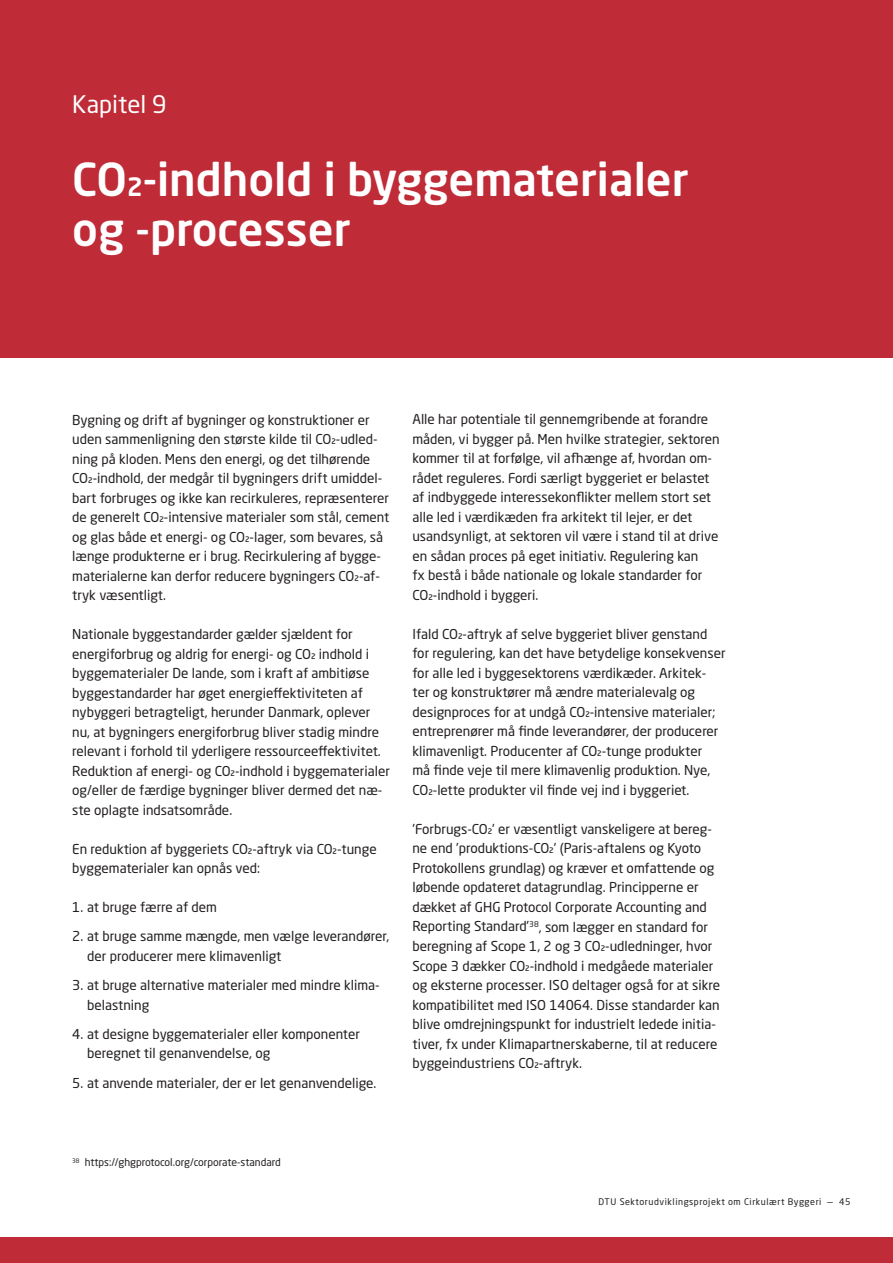
<style>
.page{position:relative;width:893px;height:1263px;background:#fff}
.page>*{position:absolute;margin:0;border:0;box-sizing:border-box;transform-origin:0 0}
.t1{font:500 45px/49.5px "Neo Sans Std";color:#fff}
.t2{font:24px "Neo Sans Std";color:#fff}
.t3{font:13.5px/19.5px "Neo Sans Std";color:#231f20}
.t4{font:10.5px "Neo Sans Std";color:#231f20}
.t5{font:9px "Neo Sans Pro";letter-spacing:.06em;color:#231f20}
</style>
<div class="page">
<div style="left:0;top:0;width:893px;height:357px;background:#bf2b37"></div>
<div style="left:0;top:1237px;width:893px;height:26px;background:#bf2b37"></div>
<h2 class="t2" style="left:72px;top:89px;width:96px">Kapitel 9</h2>
<h1 class="t1" style="left:72px;top:154px;width:618px">CO2-indhold i byggematerialer og -processer</h1>
<p class="t3" style="left:72px;top:410px;width:319px">Bygning og drift af bygninger og konstruktioner er uden sammenligning den største kilde til CO2-udled&shy;ning på kloden. Mens den energi, og det tilhørende CO2-indhold, der medgår til bygningers drift umiddel&shy;bart forbruges og ikke kan recirkuleres, repræsenterer de generelt CO2-intensive materialer som stål, cement og glas både et energi- og CO2-lager, som bevares, så længe produkterne er i brug. Recirkulering af bygge&shy;materialerne kan derfor reducere bygningers CO2-af&shy;tryk væsentligt.</p>
<p class="t3" style="left:72px;top:624px;width:319px">Nationale byggestandarder gælder sjældent for energiforbrug og aldrig for energi- og CO2 indhold i byggematerialer De lande, som i kraft af ambitiøse byggestandarder har øget energieffektiviteten af nybyggeri betragteligt, herunder Danmark, oplever nu, at bygningers energiforbrug bliver stadig mindre relevant i forhold til yderligere ressourceeffektivitet.<br>Reduktion af energi- og CO2-indhold i byggematerialer og/eller de færdige bygninger bliver dermed det næ&shy;ste oplagte indsatsområde.</p>
<p class="t3" style="left:72px;top:838px;width:306px">En reduktion af byggeriets CO2-aftryk via CO2-tunge byggematerialer kan opnås ved:</p>
<p class="t3" style="left:72px;top:897px;width:146px">1. at bruge færre af dem</p>
<p class="t3" style="left:87px;top:926px;width:304px;text-indent:-15px">2. at bruge samme mængde, men vælge leverandører, der producerer mere klimavenligt</p>
<p class="t3" style="left:87px;top:975px;width:294px;text-indent:-15px">3. at bruge alternative materialer med mindre klima&shy;belastning</p>
<p class="t3" style="left:87px;top:1024px;width:274px;text-indent:-15px">4. at designe byggematerialer eller komponenter beregnet til genanvendelse, og</p>
<p class="t3" style="left:72px;top:1072px;width:306px">5. at anvende materialer, der er let genanvendelige.</p>
<p class="t3" style="left:412px;top:409px;width:309px">Alle har potentiale til gennemgribende at forandre måden, vi bygger på. Men hvilke strategier, sektoren kommer til at forfølge, vil afhænge af, hvordan om&shy;rådet reguleres. Fordi særligt byggeriet er belastet af indbyggede interessekonflikter mellem stort set alle led i værdikæden fra arkitekt til lejer, er det usandsynligt, at sektoren vil være i stand til at drive en sådan proces på eget initiativ. Regulering kan<br>fx bestå i både nationale og lokale standarder for CO2-indhold i byggeri.</p>
<p class="t3" style="left:412px;top:624px;width:315px">Ifald CO2-aftryk af selve byggeriet bliver genstand for regulering, kan det have betydelige konsekvenser for alle led i byggesektorens værdikæder. Arkitek&shy;ter og konstruktører må ændre materialevalg og designproces for at undgå CO2-intensive materialer; entreprenører må finde leverandører, der producerer klimavenligt. Producenter af CO2-tunge produkter<br>må finde veje til mere klimavenlig produktion. Nye, CO2-lette produkter vil finde vej ind i byggeriet.</p>
<p class="t3" style="left:412px;top:819px;width:309px">'Forbrugs-CO2' er væsentligt vanskeligere at bereg&shy;ne end 'produktions-CO2' (Paris-aftalens og Kyoto Protokollens grundlag) og kræver et omfattende og løbende opdateret datagrundlag. Principperne er dækket af GHG Protocol Corporate Accounting and Reporting Standard'<sup>38</sup>, som lægger en standard for beregning af Scope 1, 2 og 3 CO2-udledninger, hvor Scope 3 dækker CO2-indhold i medgåede materialer og eksterne processer. ISO deltager også for at sikre kompatibilitet med ISO 14064. Disse standarder kan blive omdrejningspunkt for industrielt ledede initia&shy;tiver, fx under Klimapartnerskaberne, til at reducere byggeindustriens CO2-aftryk.</p>
<p class="t4" style="left:72px;top:1156px;width:210px"><sup>38</sup> https://ghgprotocol.org/corporate-standard</p>
<p class="t5" style="left:599px;top:1196px;width:253px">DTU Sektorudviklingsprojekt om Cirkulært Byggeri — 45</p>
</div>
